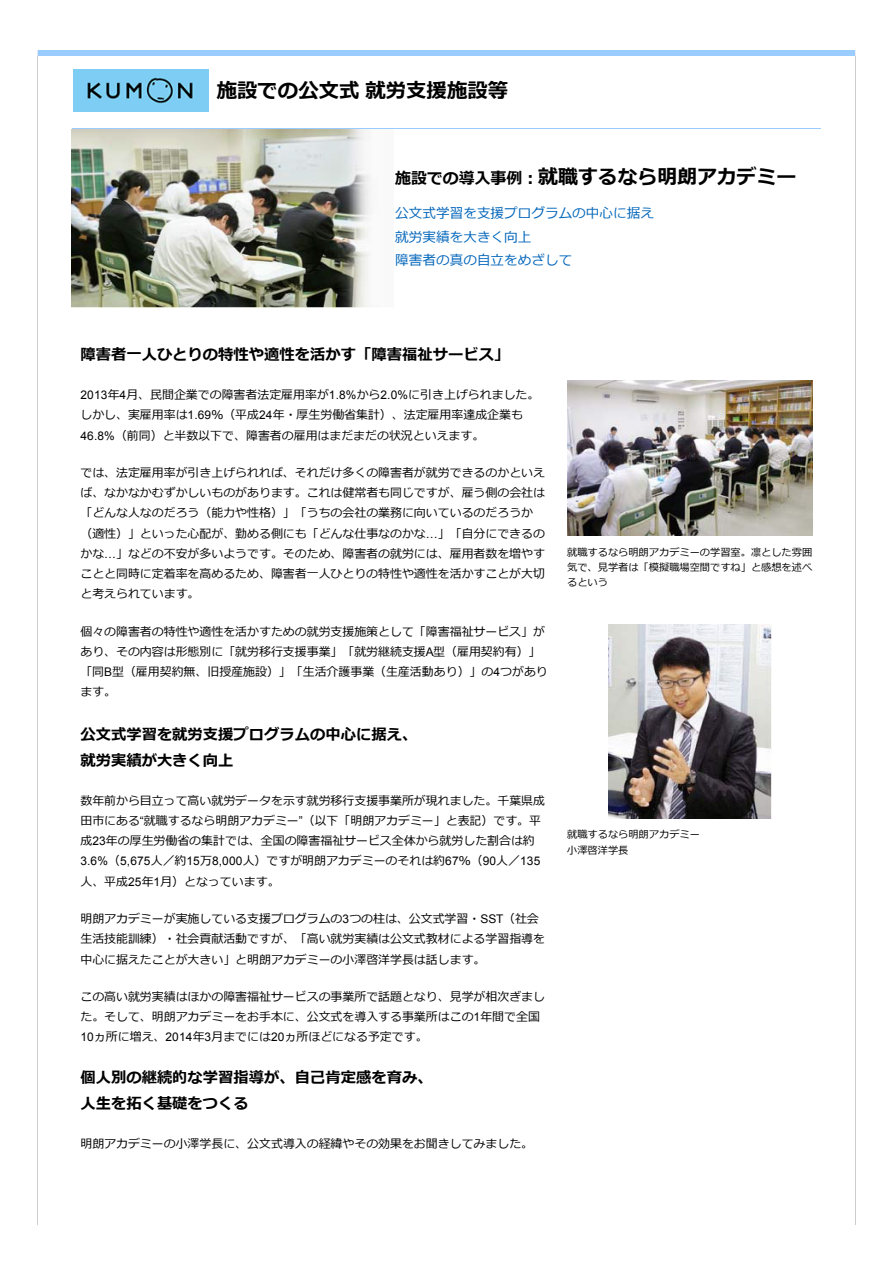
<style>
.page{position:relative;width:893px;height:1263px;background:#fff}
.page>*{position:absolute;margin:0;border:0;box-sizing:border-box;transform-origin:0 0}
.t1{font:700 20.4px "Meiryo";color:#000}
.t2{font:700 19.95px "Meiryo";color:#000}
.t3{font:700 15.3px/26.1px "Meiryo";color:#000}
.t4{font:13.65px/23.1px "Meiryo";color:#0065ba}
.t5{font:12px/20.2px "Meiryo";color:#000}
.t6{font:10.2px/15.3px "Meiryo";color:#000;text-align:justify}
.s1{font-size:15.9px}
.s2{font-family:"Arial"}
</style>
<div class="page">
<div style="left:38px;top:51px;width:817px;height:5px;background:#9accff"></div>
<hr style="left:855px;top:56px;width:1px;height:73px;background:#ccc">
<hr style="left:37px;top:56px;width:1px;height:73px;background:#ccc">
<hr style="left:855px;top:129px;width:1px;height:1096px;background:#ccc">
<hr style="left:37px;top:129px;width:1px;height:1096px;background:#ccc">
<img style="left:74px;top:69px;width:134px;height:43px">
<hr style="left:72px;top:129px;width:749px;height:1px;background:#9accff">
<img style="left:72px;top:129px;width:322px;height:179px">
<img style="left:567px;top:380px;width:245px;height:156px">
<img style="left:608px;top:624px;width:164px;height:194px">
<h1 class="t1" style="left:217px;top:76px;width:293px">施設での公文式就労支援施設等</h1>
<h2 class="t2" style="left:395px;top:163px;width:403px"><span class="s1">施設での導入事例：</span>就職するなら明朗アカデミー</h2>
<p class="t4" style="left:395px;top:203px;width:260px">公文式学習を支援プログラムの中心に据え就労実績を大きく向上<br>障害者の真の自立をめざして</p>
<p class="t3" style="left:80px;top:342px;width:430px">障害者一人ひとりの特性や適性を活かす「障害福祉サービス」</p>
<p class="t5" style="left:80px;top:385px;width:460px"><span class="s2">2013</span>年<span class="s2">4</span>月、民間企業での障害者法定雇用率が<span class="s2">1.8%</span>から<span class="s2">2.0%</span>に引き上げられました。しかし、実雇用率は<span class="s2">1.69</span>％（平成<span class="s2">24</span>年・厚生労働省集計）、法定雇用率達成企業も<br><span class="s2">46.8%</span>（前同）と半数以下で、障害者の雇用はまだまだの状況といえます。</p>
<p class="t5" style="left:80px;top:463px;width:466px">では、法定雇用率が引き上げられれば、それだけ多くの障害者が就労できるのかといえば、なかなかむずかしいものがあります。これは健常者も同じですが、雇う側の会社は「どんな人なのだろう（能力や性格）」「うちの会社の業務に向いているのだろうか（適性）」といった心配が、勤める側にも「どんな仕事なのかな<span class="s2">…</span>」「自分にできるのかな<span class="s2">…</span>」などの不安が多いようです。そのため、障害者の就労には、雇用者数を増やすことと同時に定着率を高めるため、障害者一人ひとりの特性や適性を活かすことが大切と考えられています。</p>
<p class="t5" style="left:80px;top:622px;width:469px">個々の障害者の特性や適性を活かすための就労支援施策として「障害福祉サービス」があり、その内容は形態別に「就労移行支援事業」「就労継続支援<span class="s2">A</span>型（雇用契約有）」「同<span class="s2">B</span>型（雇用契約無、旧授産施設）」「生活介護事業（生産活動あり）」の<span class="s2">4</span>つがあります。</p>
<p class="t3" style="left:80px;top:722px;width:338px">公文式学習を就労支援プログラムの中心に据え、就労実績が大きく向上</p>
<p class="t5" style="left:80px;top:791px;width:466px">数年前から目立って高い就労データを示す就労移行支援事業所が現れました。千葉県成田市にある<span class="s2">“</span>就職するなら明朗アカデミー<span class="s2">”</span>（以下「明朗アカデミー」と表記）です。平成<span class="s2">23</span>年の厚生労働省の集計では、全国の障害福祉サービス全体から就労した割合は約<span class="s2">3.6%</span>（<span class="s2">5,675</span>人／約<span class="s2">15</span>万<span class="s2">8,000</span>人）ですが明朗アカデミーのそれは約<span class="s2">67</span>％（<span class="s2">90</span>人／<span class="s2">135</span>人、平成<span class="s2">25</span>年<span class="s2">1</span>月）となっています。</p>
<p class="t5" style="left:80px;top:909px;width:466px">明朗アカデミーが実施している支援プログラムの<span class="s2">3</span>つの柱は、公文式学習・<span class="s2">SST</span>（社会生活技能訓練）・社会貢献活動ですが、「高い就労実績は公文式教材による学習指導を中心に据えたことが大きい」と明朗アカデミーの小澤啓洋学長は話します。</p>
<p class="t5" style="left:80px;top:987px;width:466px">この高い就労実績はほかの障害福祉サービスの事業所で話題となり、見学が相次ぎました。そして、明朗アカデミーをお手本に、公文式を導入する事業所はこの<span class="s2">1</span>年間で全国<br><span class="s2">10</span>ヵ所に増え、<span class="s2">2014</span>年<span class="s2">3</span>月までには<span class="s2">20</span>ヵ所ほどになる予定です。</p>
<p class="t3" style="left:80px;top:1065px;width:354px">個人別の継続的な学習指導が、自己肯定感を育み、人生を拓く基礎をつくる</p>
<p class="t5" style="left:80px;top:1134px;width:454px">明朗アカデミーの小澤学長に、公文式導入の経緯やその効果をお聞きしてみました。</p>
<p class="t6" style="left:567px;top:545px;width:247px">就職するなら明朗アカデミーの学習室。凛とした雰囲気で、見学者は「模擬職場空間ですね」と感想を述べるという</p>
<p class="t6" style="left:567px;top:827px;width:134px">就職するなら明朗アカデミー小澤啓洋学長</p>
</div>
